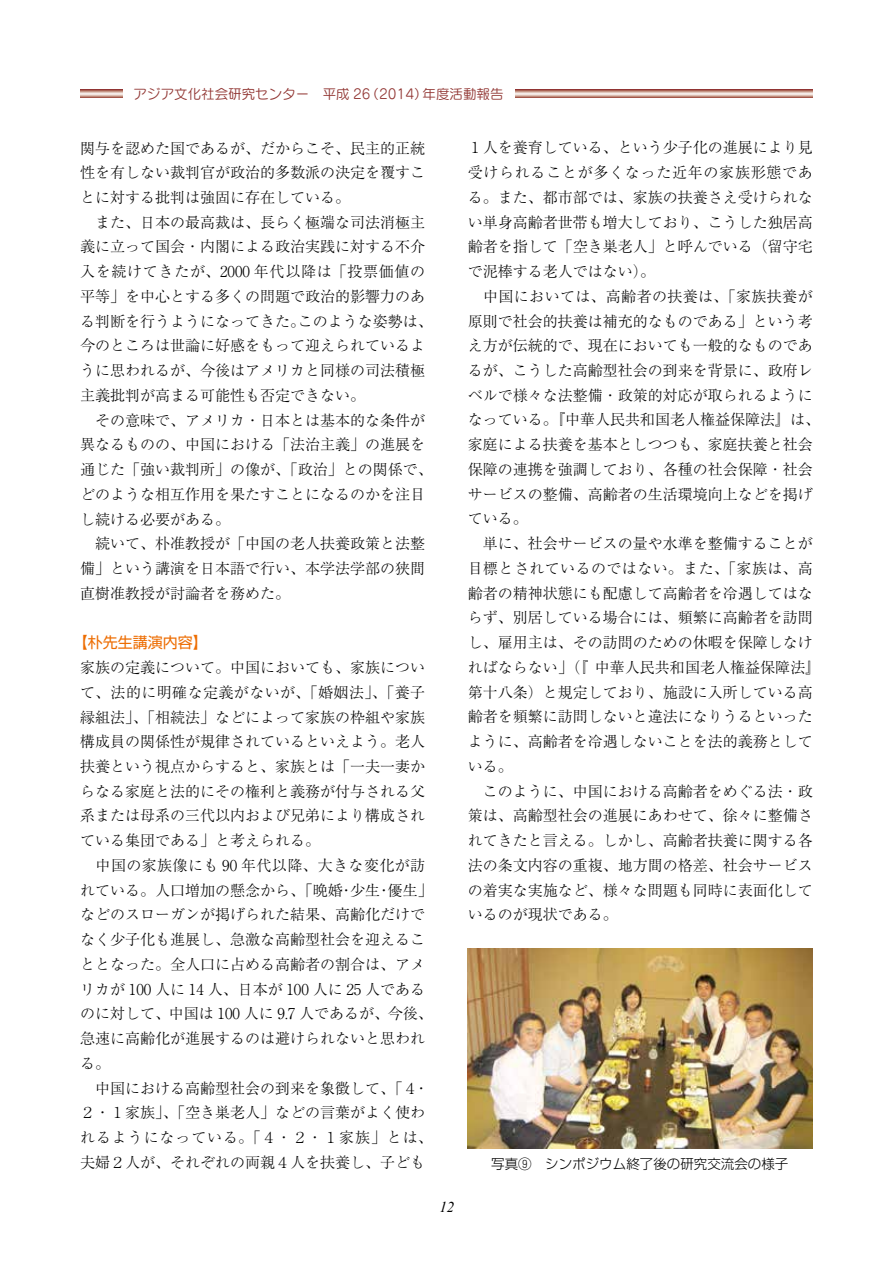
<style>
.page{position:relative;width:893px;height:1263px;background:#fff}
.page>*{position:absolute;margin:0;border:0;box-sizing:border-box;transform-origin:0 0}
.t1{font:300 15px/24.8px "Ryumin Pr 6 N";color:#000}
.t2{font:15px "Shin Go Pr 6 N";color:#ed6c00}
.t3{font:italic 15px "Times New Roman";color:#000}
.t4{font:13.5px "Seurat Pro M";color:#913532}
.t5{font:300 13.5px "Shin Go Pr 6 N";color:#000}
</style>
<div class="page">
<img style="left:468px;top:948px;width:345px;height:201px">
<svg style="left:80px;top:89px;width:733px;height:9px;background:#c7998e"></svg>
<div style="left:123px;top:81px;width:392px;height:25px;background:#fff"></div>
<p class="t4" style="left:134px;top:85px;width:371px">アジア文化社会研究センター　平成 26（2014）年度活動報告</p>
<p class="t1" style="left:80px;top:135px;width:354px">関与を認めた国であるが、だからこそ、民主的正統性を有しない裁判官が政治的多数派の決定を覆すことに対する批判は強固に存在している。<br>　また、日本の最高裁は、長らく極端な司法消極主義に立って国会・内閣による政治実践に対する不介入を続けてきたが、2000 年代以降は「投票価値の平等」を中心とする多くの問題で政治的影響力のある判断を行うようになってきた。このような姿勢は、今のところは世論に好感をもって迎えられているように思われるが、今後はアメリカと同様の司法積極主義批判が高まる可能性も否定できない。<br>　その意味で、アメリカ・日本とは基本的な条件が異なるものの、中国における「法治主義」の進展を通じた「強い裁判所」の像が、「政治」との関係で、どのような相互作用を果たすことになるのかを注目し続ける必要がある。<br>　続いて、朴准教授が「中国の老人扶養政策と法整備」という講演を日本語で行い、本学法学部の狭間直樹准教授が討論者を務めた。</p>
<p class="t2" style="left:73px;top:630px;width:136px">【朴先生講演内容】</p>
<p class="t1" style="left:80px;top:654px;width:354px">家族の定義について。中国においても、家族について、法的に明確な定義がないが、「婚姻法」、「養子縁組法」、「相続法」などによって家族の枠組や家族構成員の関係性が規律されているといえよう。老人扶養という視点からすると、家族とは「一夫一妻からなる家庭と法的にその権利と義務が付与される父系または母系の三代以内および兄弟により構成されている集団である」と考えられる。<br>　中国の家族像にも 90 年代以降、大きな変化が訪れている。人口増加の懸念から、「晩婚・少生・優生」などのスローガンが掲げられた結果、高齢化だけでなく少子化も進展し、急激な高齢型社会を迎えることとなった。全人口に占める高齢者の割合は、アメリカが 100 人に 14 人、日本が 100 人に 25 人であるのに対して、中国は 100 人に 9.7 人であるが、今後、急速に高齢化が進展するのは避けられないと思われる。<br>　中国における高齢型社会の到来を象徴して、「４・<br>２・１家族」、「空き巣老人」などの言葉がよく使われるようになっている。「４・２・１家族」とは、夫婦２人が、それぞれの両親４人を扶養し、子ども</p>
<p class="t1" style="left:468px;top:134px;width:354px">１人を養育している、という少子化の進展により見受けられることが多くなった近年の家族形態である。また、都市部では、家族の扶養さえ受けられない単身高齢者世帯も増大しており、こうした独居高齢者を指して「空き巣老人」と呼んでいる（留守宅で泥棒する老人ではない）。<br>　中国においては、高齢者の扶養は、「家族扶養が原則で社会的扶養は補充的なものである」という考え方が伝統的で、現在においても一般的なものであるが、こうした高齢型社会の到来を背景に、政府レベルで様々な法整備・政策的対応が取られるようになっている。『中華人民共和国老人権益保障法』は、家庭による扶養を基本としつつも、家庭扶養と社会保障の連携を強調しており、各種の社会保障・社会サービスの整備、高齢者の生活環境向上などを掲げている。<br>　単に、社会サービスの量や水準を整備することが目標とされているのではない。また、「家族は、高齢者の精神状態にも配慮して高齢者を冷遇してはならず、別居している場合には、頻繁に高齢者を訪問し、雇用主は、その訪問のための休暇を保障しなければならない」（『 中華人民共和国老人権益保障法』第十八条）と規定しており、施設に入所している高齢者を頻繁に訪問しないと違法になりうるといったように、高齢者を冷遇しないことを法的義務としている。<br>　このように、中国における高齢者をめぐる法・政策は、高齢型社会の進展にあわせて、徐々に整備されてきたと言える。しかし、高齢者扶養に関する各法の条文内容の重複、地方間の格差、社会サービスの着実な実施など、様々な問題も同時に表面化しているのが現状である。</p>
<p class="t3" style="left:439px;top:1196px;width:16px">12</p>
<p class="t5" style="left:491px;top:1152px;width:298px">写真⑨　シンポジウム終了後の研究交流会の様子</p>
</div>
